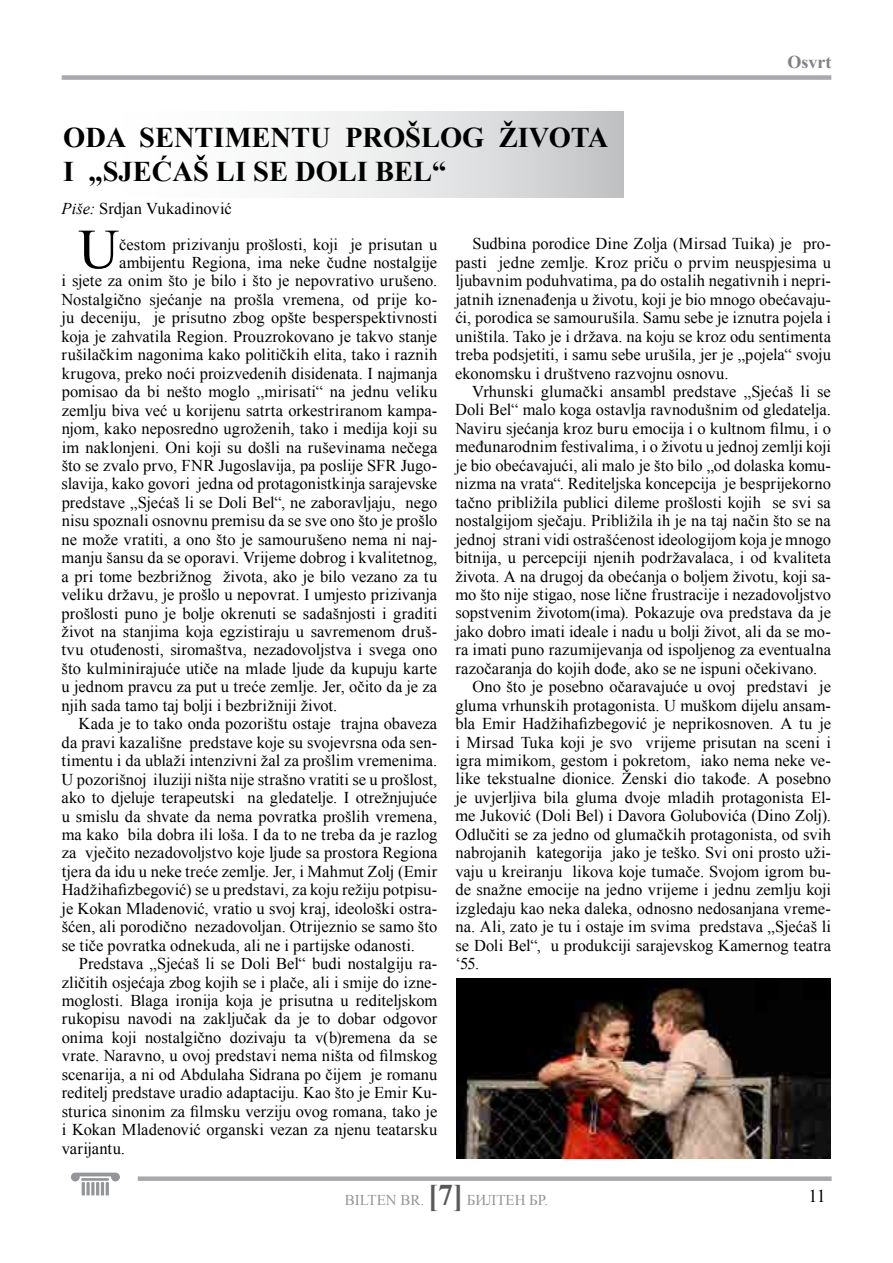
<style>
.page{position:relative;width:893px;height:1263px;background:#fff}
.page>*{position:absolute;margin:0;border:0;box-sizing:border-box;transform-origin:0 0}
.t1{font:56.4px "Times New Roman";color:#000}
.t2{font:700 28.5px/34.2px "Times New Roman";color:#000}
.t3{font:700 18px "Times New Roman";color:#808285}
.t4{font:18px "Times New Roman";color:#000}
.t5{font:16.5px/18.5px "Times New Roman";color:#000;text-align:justify}
.t6{font:15px "Times New Roman";color:#939598}
.s1{font-style:italic}
.s2{font-weight:700;font-size:30px;color:#58595b}
</style>
<div class="page">
<div style="left:138px;top:1176px;width:694px;height:5px;background:#a7a9ac"></div>
<div style="left:62px;top:75px;width:769px;height:5px;background:#a7a9ac"></div>
<svg style="left:71px;top:1172px;width:49px;height:23px"></svg>
<div style="left:62px;top:112px;width:562px;height:85px;background:linear-gradient(to right,#fff,#cbcdcf)"></div>
<img style="left:457px;top:978px;width:374px;height:181px">
<h2 class="t2" style="left:63px;top:120px;width:547px">ODA SENTIMENTU PROŠLOG ŽIVOTA<br>I „SJEĆAŠ LI SE DOLI BEL“</h2>
<p class="t5" style="left:62px;top:199px;width:172px"><span class="s1">Piše:</span> Srdjan Vukadinović</p>
<p class="t3" style="left:787px;top:49px;width:45px">Osvrt</p>
<h1 class="t1" style="left:78px;top:211px;width:42px">U</h1>
<p class="t5" style="left:119px;top:235px;width:320px">čestom prizivanju prošlosti, koji je prisutan u</p>
<p class="t5" style="left:119px;top:253px;width:320px">ambijentu Regiona, ima neke čudne nostalgije</p>
<p class="t5" style="left:62px;top:271px;width:377px">i sjete za onim što je bilo i što je nepovrativo urušeno.</p>
<p class="t5" style="left:62px;top:290px;width:377px">Nostalgično sjećanje na prošla vremena, od prije ko-</p>
<p class="t5" style="left:62px;top:308px;width:377px">ju deceniju, je prisutno zbog opšte besperspektivnosti</p>
<p class="t5" style="left:62px;top:327px;width:377px">koja je zahvatila Region. Prouzrokovano je takvo stanje</p>
<p class="t5" style="left:62px;top:345px;width:377px">rušilačkim nagonima kako političkih elita, tako i raznih</p>
<p class="t5" style="left:62px;top:364px;width:377px">krugova, preko noći proizvedenih disidenata. I najmanja</p>
<p class="t5" style="left:62px;top:382px;width:377px">pomisao da bi nešto moglo „mirisati“ na jednu veliku</p>
<p class="t5" style="left:62px;top:401px;width:377px">zemlju biva već u korijenu satrta orkestriranom kampa-</p>
<p class="t5" style="left:62px;top:419px;width:377px">njom, kako neposredno ugroženih, tako i medija koji su</p>
<p class="t5" style="left:62px;top:437px;width:377px">im naklonjeni. Oni koji su došli na ruševinama nečega</p>
<p class="t5" style="left:62px;top:456px;width:377px">što se zvalo prvo, FNR Jugoslavija, pa poslije SFR Jugo-</p>
<p class="t5" style="left:62px;top:474px;width:377px">slavija, kako govori jedna od protagonistkinja sarajevske</p>
<p class="t5" style="left:62px;top:493px;width:377px">predstave „Sjećaš li se Doli Bel“, ne zaboravljaju, nego</p>
<p class="t5" style="left:62px;top:511px;width:377px">nisu spoznali osnovnu premisu da se sve ono što je prošlo</p>
<p class="t5" style="left:62px;top:530px;width:377px">ne može vratiti, a ono što je samourušeno nema ni naj-</p>
<p class="t5" style="left:62px;top:548px;width:377px">manju šansu da se oporavi. Vrijeme dobrog i kvalitetnog,</p>
<p class="t5" style="left:62px;top:567px;width:377px">a pri tome bezbrižnog života, ako je bilo vezano za tu</p>
<p class="t5" style="left:62px;top:585px;width:377px">veliku državu, je prošlo u nepovrat. I umjesto prizivanja</p>
<p class="t5" style="left:62px;top:603px;width:377px">prošlosti puno je bolje okrenuti se sadašnjosti i graditi</p>
<p class="t5" style="left:62px;top:622px;width:377px">život na stanjima koja egzistiraju u savremenom druš-</p>
<p class="t5" style="left:62px;top:640px;width:377px">tvu otuđenosti, siromaštva, nezadovoljstva i svega ono</p>
<p class="t5" style="left:62px;top:659px;width:377px">što kulminirajuće utiče na mlade ljude da kupuju karte</p>
<p class="t5" style="left:62px;top:677px;width:377px">u jednom pravcu za put u treće zemlje. Jer, očito da je za</p>
<p class="t5" style="left:62px;top:696px;width:277px">njih sada tamo taj bolji i bezbrižniji život.</p>
<p class="t5" style="left:79px;top:714px;width:360px">Kada je to tako onda pozorištu ostaje trajna obaveza</p>
<p class="t5" style="left:62px;top:733px;width:377px">da pravi kazališne predstave koje su svojevrsna oda sen-</p>
<p class="t5" style="left:62px;top:751px;width:377px">timentu i da ublaži intenzivni žal za prošlim vremenima.</p>
<p class="t5" style="left:62px;top:770px;width:377px">U pozorišnoj iluziji ništa nije strašno vratiti se u prošlost,</p>
<p class="t5" style="left:62px;top:788px;width:377px">ako to djeluje terapeutski na gledatelje. I otrežnjujuće</p>
<p class="t5" style="left:62px;top:806px;width:377px">u smislu da shvate da nema povratka prošlih vremena,</p>
<p class="t5" style="left:62px;top:825px;width:377px">ma kako bila dobra ili loša. I da to ne treba da je razlog</p>
<p class="t5" style="left:62px;top:843px;width:377px">za vječito nezadovoljstvo koje ljude sa prostora Regiona</p>
<p class="t5" style="left:62px;top:862px;width:377px">tjera da idu u neke treće zemlje. Jer, i Mahmut Zolj (Emir</p>
<p class="t5" style="left:62px;top:880px;width:377px">Hadžihafizbegović) se u predstavi, za koju režiju potpisu-</p>
<p class="t5" style="left:62px;top:899px;width:377px">je Kokan Mladenović, vratio u svoj kraj, ideološki ostra-</p>
<p class="t5" style="left:62px;top:917px;width:377px">šćen, ali porodično nezadovoljan. Otrijeznio se samo što</p>
<p class="t5" style="left:62px;top:936px;width:355px">se tiče povratka odnekuda, ali ne i partijske odanosti.</p>
<p class="t5" style="left:79px;top:954px;width:360px">Predstava „Sjećaš li se Doli Bel“ budi nostalgiju ra-</p>
<p class="t5" style="left:62px;top:972px;width:377px">zličitih osjećaja zbog kojih se i plače, ali i smije do izne-</p>
<p class="t5" style="left:62px;top:991px;width:377px">moglosti. Blaga ironija koja je prisutna u rediteljskom</p>
<p class="t5" style="left:62px;top:1009px;width:377px">rukopisu navodi na zaključak da je to dobar odgovor</p>
<p class="t5" style="left:62px;top:1028px;width:377px">onima koji nostalgično dozivaju ta v(b)remena da se</p>
<p class="t5" style="left:62px;top:1046px;width:377px">vrate. Naravno, u ovoj predstavi nema ništa od filmskog</p>
<p class="t5" style="left:62px;top:1065px;width:377px">scenarija, a ni od Abdulaha Sidrana po čijem je romanu</p>
<p class="t5" style="left:62px;top:1083px;width:377px">reditelj predstave uradio adaptaciju. Kao što je Emir Ku-</p>
<p class="t5" style="left:62px;top:1102px;width:377px">sturica sinonim za filmsku verziju ovog romana, tako je</p>
<p class="t5" style="left:62px;top:1120px;width:377px">i Kokan Mladenović organski vezan za njenu teatarsku</p>
<p class="t5" style="left:62px;top:1138px;width:65px">varijantu.</p>
<p class="t5" style="left:455px;top:234px;width:377px;text-indent:17px">Sudbina porodice Dine Zolja (Mirsad Tuika) je pro&shy;pasti jedne zemlje. Kroz priču o prvim neuspjesima u ljubavnim poduhvatima, pa do ostalih negativnih i nepri&shy;jatnih iznenađenja u životu, koji je bio mnogo obećavaju&shy;ći, porodica se samourušila. Samu sebe je iznutra pojela i uništila. Tako je i država. na koju se kroz odu sentimenta treba podsjetiti, i samu sebe urušila, jer je „pojela“ svoju ekonomsku i društveno razvojnu osnovu.</p>
<p class="t5" style="left:472px;top:382px;width:360px">Vrhunski glumački ansambl predstave „Sjećaš li se</p>
<p class="t5" style="left:455px;top:400px;width:377px">Doli Bel“ malo koga ostavlja ravnodušnim od gledatelja.</p>
<p class="t5" style="left:455px;top:419px;width:377px">Naviru sjećanja kroz buru emocija i o kultnom filmu, i o</p>
<p class="t5" style="left:455px;top:437px;width:377px">međunarodnim festivalima, i o životu u jednoj zemlji koji</p>
<p class="t5" style="left:455px;top:456px;width:377px">je bio obećavajući, ali malo je što bilo „od dolaska komu-</p>
<p class="t5" style="left:455px;top:474px;width:377px">nizma na vrata“. Rediteljska koncepcija je besprijekorno</p>
<p class="t5" style="left:455px;top:493px;width:377px">tačno približila publici dileme prošlosti kojih se svi sa</p>
<p class="t5" style="left:455px;top:511px;width:377px">nostalgijom sječaju. Približila ih je na taj način što se na</p>
<p class="t5" style="left:455px;top:530px;width:377px">jednoj strani vidi ostrašćenost ideologijom koja je mnogo</p>
<p class="t5" style="left:455px;top:548px;width:377px">bitnija, u percepciji njenih podržavalaca, i od kvaliteta</p>
<p class="t5" style="left:455px;top:566px;width:377px">života. A na drugoj da obećanja o boljem životu, koji sa-</p>
<p class="t5" style="left:455px;top:585px;width:377px">mo što nije stigao, nose lične frustracije i nezadovoljstvo</p>
<p class="t5" style="left:455px;top:603px;width:377px">sopstvenim životom(ima). Pokazuje ova predstava da je</p>
<p class="t5" style="left:455px;top:622px;width:377px">jako dobro imati ideale i nadu u bolji život, ali da se mo-</p>
<p class="t5" style="left:455px;top:640px;width:377px">ra imati puno razumijevanja od ispoljenog za eventualna</p>
<p class="t5" style="left:455px;top:659px;width:363px">razočaranja do kojih dođe, ako se ne ispuni očekivano.</p>
<p class="t5" style="left:472px;top:677px;width:360px">Ono što je posebno očaravajuće u ovoj predstavi je</p>
<p class="t5" style="left:455px;top:696px;width:377px">gluma vrhunskih protagonista. U muškom dijelu ansam-</p>
<p class="t5" style="left:455px;top:714px;width:377px">bla Emir Hadžihafizbegović je neprikosnoven. A tu je</p>
<p class="t5" style="left:455px;top:732px;width:377px">i Mirsad Tuka koji je svo vrijeme prisutan na sceni i</p>
<p class="t5" style="left:455px;top:751px;width:377px">igra mimikom, gestom i pokretom, iako nema neke ve-</p>
<p class="t5" style="left:455px;top:769px;width:377px">like tekstualne dionice. Ženski dio takođe. A posebno</p>
<p class="t5" style="left:455px;top:788px;width:377px">je uvjerljiva bila gluma dvoje mladih protagonista El-</p>
<p class="t5" style="left:455px;top:806px;width:377px">me Juković (Doli Bel) i Davora Golubovića (Dino Zolj).</p>
<p class="t5" style="left:455px;top:825px;width:377px">Odlučiti se za jedno od glumačkih protagonista, od svih</p>
<p class="t5" style="left:455px;top:843px;width:377px">nabrojanih kategorija jako je teško. Svi oni prosto uži-</p>
<p class="t5" style="left:455px;top:862px;width:377px">vaju u kreiranju likova koje tumače. Svojom igrom bu-</p>
<p class="t5" style="left:455px;top:880px;width:377px">de snažne emocije na jedno vrijeme i jednu zemlju koji</p>
<p class="t5" style="left:455px;top:898px;width:377px">izgledaju kao neka daleka, odnosno nedosanjana vreme-</p>
<p class="t5" style="left:455px;top:917px;width:377px">na. Ali, zato je tu i ostaje im svima predstava „Sjećaš li</p>
<p class="t5" style="left:455px;top:935px;width:377px">se Doli Bel“, u produkciji sarajevskog Kamernog teatra</p>
<p class="t5" style="left:455px;top:954px;width:25px">‘55.</p>
<p class="t6" style="left:345px;top:1190px;width:205px">BILTEN BR. <span class="s2">[7]</span> БИЛТЕН БР.</p>
<p class="t4" style="left:808px;top:1184px;width:19px">11</p>
</div>
